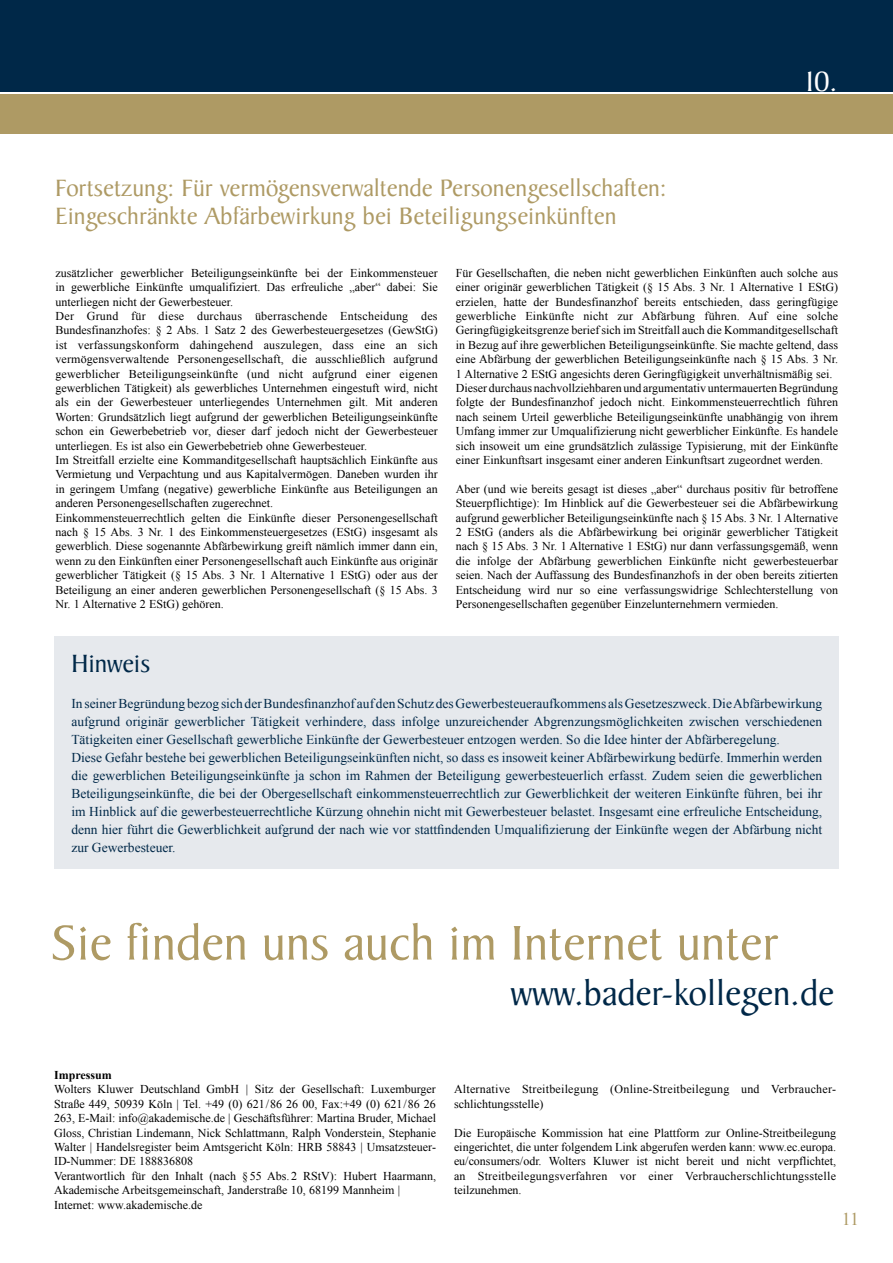
<style>
.page{position:relative;width:893px;height:1263px;background:#fff}
.page>*{position:absolute;margin:0;border:0;box-sizing:border-box;transform-origin:0 0}
.t1{font:52.5px "Baker Signet Std";color:#ae9a64}
.t2{font:37.5px "Baker Signet Std";color:#002848}
.t3{font:30px "Baker Signet Std";color:#fff}
.t4{font:27px "Baker Signet Std";color:#002848}
.t5{font:25.5px/28.5px "Baker Signet Std";color:#ae9a64}
.t6{font:18px "Times New Roman";color:#ae9a64}
.t7{font:13.5px/18px "Times New Roman";color:#002848}
.t8{font:12px/14.4px "Times New Roman";color:#000}
.t9{font:12px/14.4px "Times New Roman";letter-spacing:.02em;color:#000}
.t10{font:700 12px "Times New Roman";color:#000}
</style>
<div class="page">
<div style="left:0;top:0;width:893px;height:91px;background:#002848"></div>
<div style="left:0;top:94px;width:893px;height:40px;background:#ae9a64"></div>
<div style="left:54px;top:636px;width:785px;height:233px;background:#e6e9ed"></div>
<h3 class="t3" style="left:805px;top:66px;width:34px">10.</h3>
<h3 class="t5" style="left:56px;top:174px;width:613px">Fortsetzung: Für vermögensverwaltende Personengesellschaften:<br>Eingeschränkte Abfärbewirkung bei Beteiligungseinkünften</h3>
<p class="t8" style="left:56px;top:265px;width:384px">zusätzlicher gewerblicher Beteiligungseinkünfte bei der Einkommensteuer in gewerbliche Einkünfte umqualifiziert. Das erfreuliche „aber“ dabei: Sie unterliegen nicht der Gewerbesteuer.<br>Der Grund für diese durchaus überraschende Entscheidung des Bundesfinanzhofes: § 2 Abs. 1 Satz 2 des Gewerbesteuergesetzes (GewStG) ist verfassungskonform dahingehend auszulegen, dass eine an sich vermögensverwaltende Personengesellschaft, die ausschließlich aufgrund gewerblicher Beteiligungseinkünfte (und nicht aufgrund einer eigenen gewerblichen Tätigkeit) als gewerbliches Unternehmen eingestuft wird, nicht als ein der Gewerbesteuer unterliegendes Unternehmen gilt. Mit anderen Worten: Grundsätzlich liegt aufgrund der gewerblichen Beteiligungseinkünfte schon ein Gewerbebetrieb vor, dieser darf jedoch nicht der Gewerbesteuer unterliegen. Es ist also ein Gewerbebetrieb ohne Gewerbesteuer.<br>Im Streitfall erzielte eine Kommanditgesellschaft hauptsächlich Einkünfte aus Vermietung und Verpachtung und aus Kapitalvermögen. Daneben wurden ihr in geringem Umfang (negative) gewerbliche Einkünfte aus Beteiligungen an anderen Personengesellschaften zugerechnet.<br>Einkommensteuerrechtlich gelten die Einkünfte dieser Personengesellschaft nach § 15 Abs. 3 Nr. 1 des Einkommensteuergesetzes (EStG) insgesamt als gewerblich. Diese sogenannte Abfärbewirkung greift nämlich immer dann ein, wenn zu den Einkünften einer Personengesellschaft auch Einkünfte aus originär gewerblicher Tätigkeit (§ 15 Abs. 3 Nr. 1 Alternative 1 EStG) oder aus der Beteiligung an einer anderen gewerblichen Personengesellschaft (§ 15 Abs. 3<br>Nr. 1 Alternative 2 EStG) gehören.</p>
<p class="t8" style="left:456px;top:265px;width:384px">Für Gesellschaften, die neben nicht gewerblichen Einkünften auch solche aus einer originär gewerblichen Tätigkeit (§ 15 Abs. 3 Nr. 1 Alternative 1 EStG) erzielen, hatte der Bundesfinanzhof bereits entschieden, dass geringfügige gewerbliche Einkünfte nicht zur Abfärbung führen. Auf eine solche Geringfügigkeitsgrenze berief sich im Streitfall auch die Kommanditgesellschaft in Bezug auf ihre gewerblichen Beteiligungseinkünfte. Sie machte geltend, dass eine Abfärbung der gewerblichen Beteiligungseinkünfte nach § 15 Abs. 3 Nr.<br>1 Alternative 2 EStG angesichts deren Geringfügigkeit unverhältnismäßig sei.<br>Dieser durchaus nachvollziehbaren und argumentativ untermauerten Begründung folgte der Bundesfinanzhof jedoch nicht. Einkommensteuerrechtlich führen nach seinem Urteil gewerbliche Beteiligungseinkünfte unabhängig von ihrem Umfang immer zur Umqualifizierung nicht gewerblicher Einkünfte. Es handele sich insoweit um eine grundsätzlich zulässige Typisierung, mit der Einkünfte einer Einkunftsart insgesamt einer anderen Einkunftsart zugeordnet werden.</p>
<p class="t8" style="left:456px;top:481px;width:384px;text-align:justify">Aber (und wie bereits gesagt ist dieses „aber“ durchaus positiv für betroffene Steuerpflichtige): Im Hinblick auf die Gewerbesteuer sei die Abfärbewirkung aufgrund gewerblicher Beteiligungseinkünfte nach § 15 Abs. 3 Nr. 1 Alternative 2 EStG (anders als die Abfärbewirkung bei originär gewerblicher Tätigkeit nach § 15 Abs. 3 Nr. 1 Alternative 1 EStG) nur dann verfassungsgemäß, wenn die infolge der Abfärbung gewerblichen Einkünfte nicht gewerbesteuerbar seien. Nach der Auffassung des Bundesfinanzhofs in der oben bereits zitierten Entscheidung wird nur so eine verfassungswidrige Schlechterstellung von Personengesellschaften gegenüber Einzelunternehmern vermieden.</p>
<h3 class="t4" style="left:71px;top:648px;width:81px">Hinweis</h3>
<p class="t7" style="left:71px;top:694px;width:752px">In seiner Begründung bezog sich der Bundesfinanzhof auf den Schutz des Gewerbesteueraufkommens als Gesetzeszweck. Die Abfärbewirkung aufgrund originär gewerblicher Tätigkeit verhindere, dass infolge unzureichender Abgrenzungsmöglichkeiten zwischen verschiedenen Tätigkeiten einer Gesellschaft gewerbliche Einkünfte der Gewerbesteuer entzogen werden. So die Idee hinter der Abfärberegelung.<br>Diese Gefahr bestehe bei gewerblichen Beteiligungseinkünften nicht, so dass es insoweit keiner Abfärbewirkung bedürfe. Immerhin werden die gewerblichen Beteiligungseinkünfte ja schon im Rahmen der Beteiligung gewerbesteuerlich erfasst. Zudem seien die gewerblichen Beteiligungseinkünfte, die bei der Obergesellschaft einkommensteuerrechtlich zur Gewerblichkeit der weiteren Einkünfte führen, bei ihr im Hinblick auf die gewerbesteuerrechtliche Kürzung ohnehin nicht mit Gewerbesteuer belastet. Insgesamt eine erfreuliche Entscheidung, denn hier führt die Gewerblichkeit aufgrund der nach wie vor stattfindenden Umqualifizierung der Einkünfte wegen der Abfärbung nicht zur Gewerbesteuer.</p>
<h1 class="t1" style="left:52px;top:914px;width:729px">Sie finden uns auch im Internet unter</h1>
<h2 class="t2" style="left:511px;top:973px;width:324px">www.bader-kollegen.de</h2>
<p class="t10" style="left:54px;top:1066px;width:59px">Impressum</p>
<p class="t8" style="left:54px;top:1082px;width:383px">Wolters Kluwer Deutschland GmbH | Sitz der Gesellschaft: Luxemburger Straße 449, 50939 Köln | Tel. +49 (0) 621 / 86 26 00, Fax:+49 (0) 621 / 86 26<br>263, E-Mail: info@akademische.de | Geschäftsführer: Martina Bruder, Michael Gloss, Christian Lindemann, Nick Schlattmann, Ralph Vonderstein, Stephanie Walter | Handelsregister beim Amtsgericht Köln: HRB 58843 | Umsatzsteuer-ID-Nummer: DE 188836808<br>Verantwortlich für den Inhalt (nach §55 Abs. 2 RStV): Hubert Haarmann, Akademische Arbeitsgemeinschaft, Janderstraße 10, 68199 Mannheim | Internet: www.akademische.de</p>
<p class="t9" style="left:454px;top:1082px;width:383px">Alternative Streitbeilegung (Online-Streitbeilegung und Verbraucher&shy;schlichtungsstelle)</p>
<p class="t8" style="left:454px;top:1125px;width:383px;text-align:justify">Die Europäische Kommission hat eine Plattform zur Online-Streitbeilegung eingerichtet, die unter folgendem Link abgerufen werden kann: www.ec.europa. eu/consumers/odr. Wolters Kluwer ist nicht bereit und nicht verpflichtet, an Streitbeilegungsverfahren vor einer Verbraucherschlichtungsstelle teilzunehmen.</p>
<h3 class="t6" style="left:842px;top:1207px;width:19px">11</h3>
</div>
